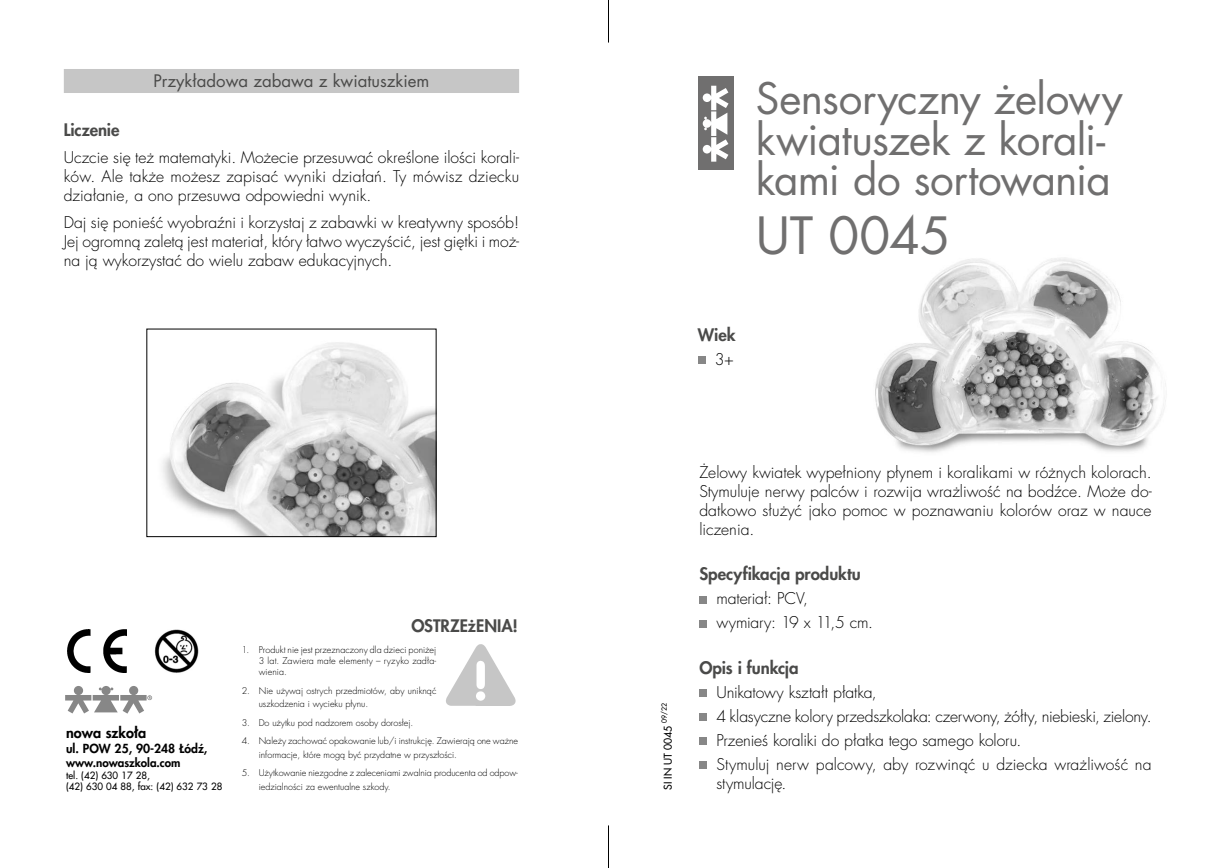
<style>
.page{position:relative;width:1217px;height:868px;background:#fff}
.page>*{position:absolute;margin:0;border:0;box-sizing:border-box;transform-origin:0 0}
.t1{font:49.95px "Futura LTS Book";letter-spacing:-.005em;color:#706f6f}
.t2{font:42.3px/40.5px "Futura LTS Book";letter-spacing:-.015em;color:#706f6f}
.t3{font:800 16.8px "Futura LTS";letter-spacing:-.005em;color:#4a4a49}
.t4{font:16.8px "Futura LTS Book";color:#4a4a49}
.t5{font:300 15.75px/18.9px "Futura LTS";color:#000;text-align:justify}
.t6{font:800 14.4px "Futura LTS";color:#000}
.t7{font:800 12.15px "Futura LTS";color:#000}
.t8{font:800 11.55px "Futura LTS";color:#000}
.t9{font:10.5px "Futura LTS";color:#000}
.t10{font:9.75px/11.7px "Futura LTS";color:#000}
.t11{font:300 9px/13.5px "Futura LTS";color:#000}
.t12{font:6.9px "Futura LTS";color:#000}
</style>
<div class="page">
<img style="left:875px;top:257px;width:291px;height:196px">
<hr style="left:608px;top:0;width:1px;height:43px;background:#000">
<hr style="left:608px;top:825px;width:1px;height:42px;background:#000">
<div style="left:699px;top:595px;width:7px;height:8px;background:#878787"></div>
<div style="left:699px;top:619px;width:7px;height:8px;background:#878787"></div>
<div style="left:699px;top:689px;width:7px;height:7px;background:#878787"></div>
<div style="left:699px;top:713px;width:7px;height:7px;background:#878787"></div>
<div style="left:699px;top:737px;width:7px;height:7px;background:#878787"></div>
<div style="left:699px;top:761px;width:7px;height:7px;background:#878787"></div>
<div style="left:697px;top:77px;width:36px;height:93px;background:#706f6f"></div>
<svg style="left:702px;top:86px;width:26px;height:76px"></svg>
<img style="left:67px;top:629px;width:59px;height:43px">
<img style="left:446px;top:644px;width:70px;height:62px">
<svg style="left:65px;top:686px;width:87px;height:27px"></svg>
<div style="left:697px;top:356px;width:8px;height:8px;background:#878787"></div>
<img style="left:154px;top:629px;width:45px;height:44px">
<img style="left:162px;top:342px;width:272px;height:193px">
<div style="left:64px;top:69px;width:455px;height:24px;background:#c6c6c6"></div>
<p class="t4" style="left:153px;top:70px;width:277px">Przykładowa zabawa z kwiatuszkiem</p>
<p class="t3" style="left:64px;top:118px;width:57px">Liczenie</p>
<p class="t5" style="left:64px;top:148px;width:456px">Uczcie się też matematyki. Możecie przesuwać określone ilości korali&shy;ków. Ale także możesz zapisać wyniki działań. Ty mówisz dziecku działanie, a ono przesuwa odpowiedni wynik.</p>
<p class="t5" style="left:64px;top:213px;width:456px">Daj się ponieść wyobraźni i korzystaj z zabawki w kreatywny sposób!<br>Jej ogromną zaletą jest materiał, który łatwo wyczyścić, jest giętki i moż&shy;na ją wykorzystać do wielu zabaw edukacyjnych.</p>
<p class="t6" style="left:66px;top:723px;width:82px">nowa szko³a</p>
<p class="t7" style="left:66px;top:740px;width:143px">ul. POW 25, 90-248 £ódŸ,</p>
<p class="t8" style="left:66px;top:754px;width:116px">www.nowaszkola.com</p>
<p class="t10" style="left:66px;top:769px;width:158px">tel. (42) 630 17 28,<br>(42) 630 04 88, fax: (42) 632 73 28</p>
<p class="t3" style="left:411px;top:614px;width:108px">OSTRZE¿ENIA!</p>
<p class="t11" style="left:259px;top:644px;width:179px;line-height:10.8px;text-align:justify;text-indent:-17px">1. Produkt nie jest przeznaczony dla dzieci poni¿ej 3 lat. Zawiera małe elementy – ryzyko zadła&shy;wienia.</p>
<p class="t11" style="left:259px;top:683px;width:179px;text-indent:-17px">2. Nie używaj ostrych przedmiotów, aby uniknąć uszkodzenia i wycieku płynu.</p>
<p class="t11" style="left:242px;top:715px;width:173px">3. Do użytku pod nadzorem osoby dorosłej.</p>
<p class="t11" style="left:259px;top:734px;width:261px;text-indent:-17px">4. Należy zachować opakowanie lub/i instrukcję. Zawierają one ważne informacje, które mogą być przydatne w przyszłości.</p>
<p class="t11" style="left:259px;top:766px;width:261px;text-indent:-17px">5. Użytkowanie niezgodne z zaleceniami zwalnia producenta od odpow&shy;iedzialności za ewentualne szkody.</p>
<h2 class="t2" style="left:755px;top:79px;width:368px">Sensoryczny żelowy kwiatuszek z korali&shy;kami do sortowania</h2>
<h1 class="t1" style="left:755px;top:203px;width:196px">UT 0045</h1>
<p class="t3" style="left:697px;top:323px;width:39px">Wiek</p>
<p class="t5" style="left:714px;top:350px;width:21px">3+</p>
<p class="t12" style="left:659px;top:722px;width:21px;rotate:-90deg">09/22</p>
<p class="t9" style="left:660px;top:789px;width:65px;rotate:-90deg">SI IN UT 0045</p>
<p class="t5" style="left:699px;top:463px;width:453px">Żelowy kwiatek wypełniony płynem i koralikami w różnych kolorach.<br>Stymuluje nerwy palców i rozwija wrażliwość na bodźce. Może do&shy;datkowo służyć jako pomoc w poznawaniu kolorów oraz w nauce liczenia.</p>
<p class="t3" style="left:699px;top:563px;width:163px">Specyfikacja produktu</p>
<p class="t5" style="left:716px;top:587px;width:158px;line-height:24px">materiał: PCV,<br>wymiary: 19 x 11,5 cm.</p>
<p class="t3" style="left:699px;top:656px;width:101px">Opis i funkcja</p>
<p class="t5" style="left:716px;top:680px;width:436px;line-height:24px;text-align:left">Unikatowy kształt płatka,<br>4 klasyczne kolory przedszkolaka: czerwony, żółty, niebieski, zielony.<br>Przenieś koraliki do płatka tego samego koloru.<br>Stymuluj nerw palcowy, aby rozwinąć u dziecka wrażliwość na</p>
<p class="t5" style="left:716px;top:774px;width:72px">stymulację.</p>
</div>
